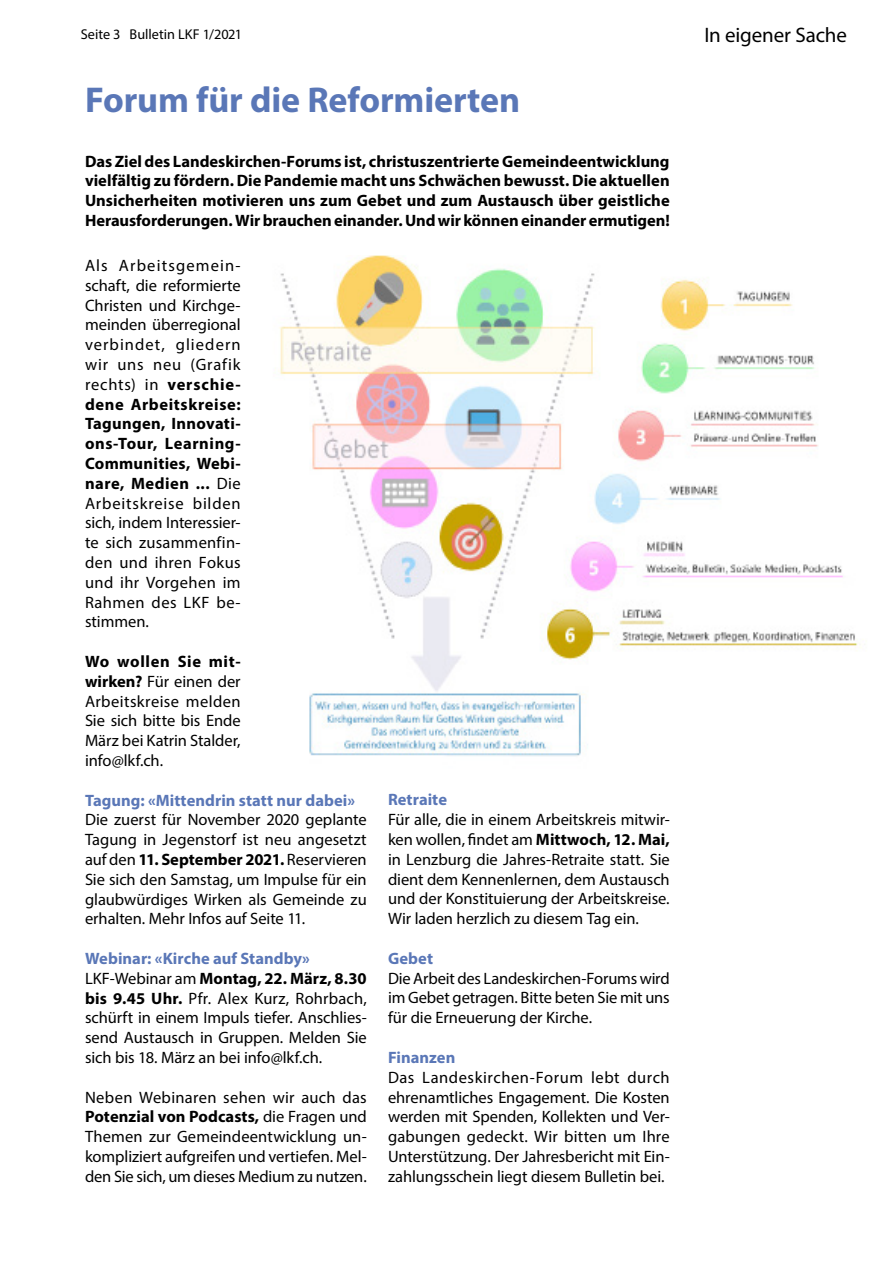
<style>
.page{position:relative;width:893px;height:1263px;background:#fff}
.page>*{position:absolute;margin:0;border:0;box-sizing:border-box;transform-origin:0 0}
.t1{font:700 36px "Myriad Pro";letter-spacing:-.005em;color:#5a77b7}
.t2{font:21px "Myriad Pro";letter-spacing:-.005em;color:#000}
.t3{font:16.5px/19.8px "Myriad Pro";letter-spacing:-.005em;color:#000;text-align:justify}
.t4{font:700 16.5px/19.8px "Myriad Pro";letter-spacing:-.005em;color:#000;text-align:justify}
.t5{font:700 16.5px "Myriad Pro";color:#5a77b7}
.t6{font:14.25px "Myriad Pro";color:#000}
.s1{font-weight:700}
.s2{font-weight:700;color:#5a77b7}
</style>
<div class="page">
<img style="left:275px;top:255px;width:587px;height:502px">
<p class="t6" style="left:81px;top:26px;width:163px">Seite 3 Bulletin LKF 1/2021</p>
<p class="t2" style="left:704px;top:22px;width:144px">In eigener Sache</p>
<h1 class="t1" style="left:85px;top:76px;width:437px">Forum für die Reformierten</h1>
<p class="t4" style="left:85px;top:151px;width:586px">Das Ziel des Landeskirchen-Forums ist, christuszentrierte Gemeindeentwicklung vielfältig zu fördern. Die Pandemie macht uns Schwächen bewusst. Die aktuellen Unsicherheiten motivieren uns zum Gebet und zum Austausch über geistliche Herausforderungen. Wir brauchen einander. Und wir können einander ermutigen!</p>
<p class="t3" style="left:85px;top:255px;width:157px">Als Arbeitsgemein&shy;schaft, die reformierte Christen und Kirchge&shy;meinden überregional verbindet, gliedern wir uns neu (Grafik rechts) in <span class="s1">verschie&shy;dene Arbeitskreise:<br>Tagungen, Innovati&shy;ons-Tour, Learning-Communities, Webi&shy;nare, Medien ...</span> Die Arbeitskreise bilden sich, indem Interessier&shy;te sich zusammenfin&shy;den und ihren Fokus und ihr Vorgehen im Rahmen des LKF be&shy;stimmen.</p>
<p class="t3" style="left:85px;top:651px;width:157px"><span class="s1">Wo wollen Sie mit&shy;wirken?</span> Für einen der Arbeitskreise melden Sie sich bitte bis Ende März bei Katrin Stalder, info@lkf.ch.</p>
<p class="t5" style="left:85px;top:789px;width:271px">Tagung: «Mittendrin statt nur dabei»</p>
<p class="t3" style="left:85px;top:810px;width:283px">Die zuerst für November 2020 geplante Tagung in Jegenstorf ist neu angesetzt auf den <span class="s1">11. September 2021.</span> Reservieren Sie sich den Samstag, um Impulse für ein glaubwürdiges Wirken als Gemeinde zu erhalten. Mehr Infos auf Seite 11.</p>
<p class="t3" style="left:85px;top:948px;width:283px;text-align:left"><span class="s2">Webinar: «Kirche auf Standby» </span>LKF-Webinar am <span class="s1">Montag, 22. März, 8.30 bis 9.45 Uhr.</span> Pfr. Alex Kurz, Rohrbach, schürft in einem Impuls tiefer. Anschlies&shy;send Austausch in Gruppen. Melden Sie sich bis 18. März an bei info@lkf.ch.</p>
<p class="t3" style="left:85px;top:1087px;width:283px">Neben Webinaren sehen wir auch das <span class="s1">Potenzial von Podcasts,</span> die Fragen und Themen zur Gemeindeentwicklung un&shy;kompliziert aufgreifen und vertiefen. Mel&shy;den Sie sich, um dieses Medium zu nutzen.</p>
<p class="t5" style="left:388px;top:789px;width:61px">Retraite</p>
<p class="t3" style="left:388px;top:809px;width:283px">Für alle, die in einem Arbeitskreis mitwir&shy;ken wollen, findet am <span class="s1">Mittwoch, 12. Mai, </span>in Lenzburg die Jahres-Retraite statt. Sie dient dem Kennenlernen, dem Austausch und der Konstituierung der Arbeitskreise.<br>Wir laden herzlich zu diesem Tag ein.</p>
<p class="t5" style="left:388px;top:947px;width:47px">Gebet</p>
<p class="t3" style="left:388px;top:968px;width:283px">Die Arbeit des Landeskirchen-Forums wird im Gebet getragen. Bitte beten Sie mit uns für die Erneuerung der Kirche.</p>
<p class="t5" style="left:388px;top:1046px;width:69px">Finanzen</p>
<p class="t3" style="left:388px;top:1067px;width:283px">Das Landeskirchen-Forum lebt durch ehrenamtliches Engagement. Die Kosten werden mit Spenden, Kollekten und Ver&shy;gabungen gedeckt. Wir bitten um Ihre Unterstützung. Der Jahresbericht mit Ein&shy;zahlungsschein liegt diesem Bulletin bei.</p>
</div>
